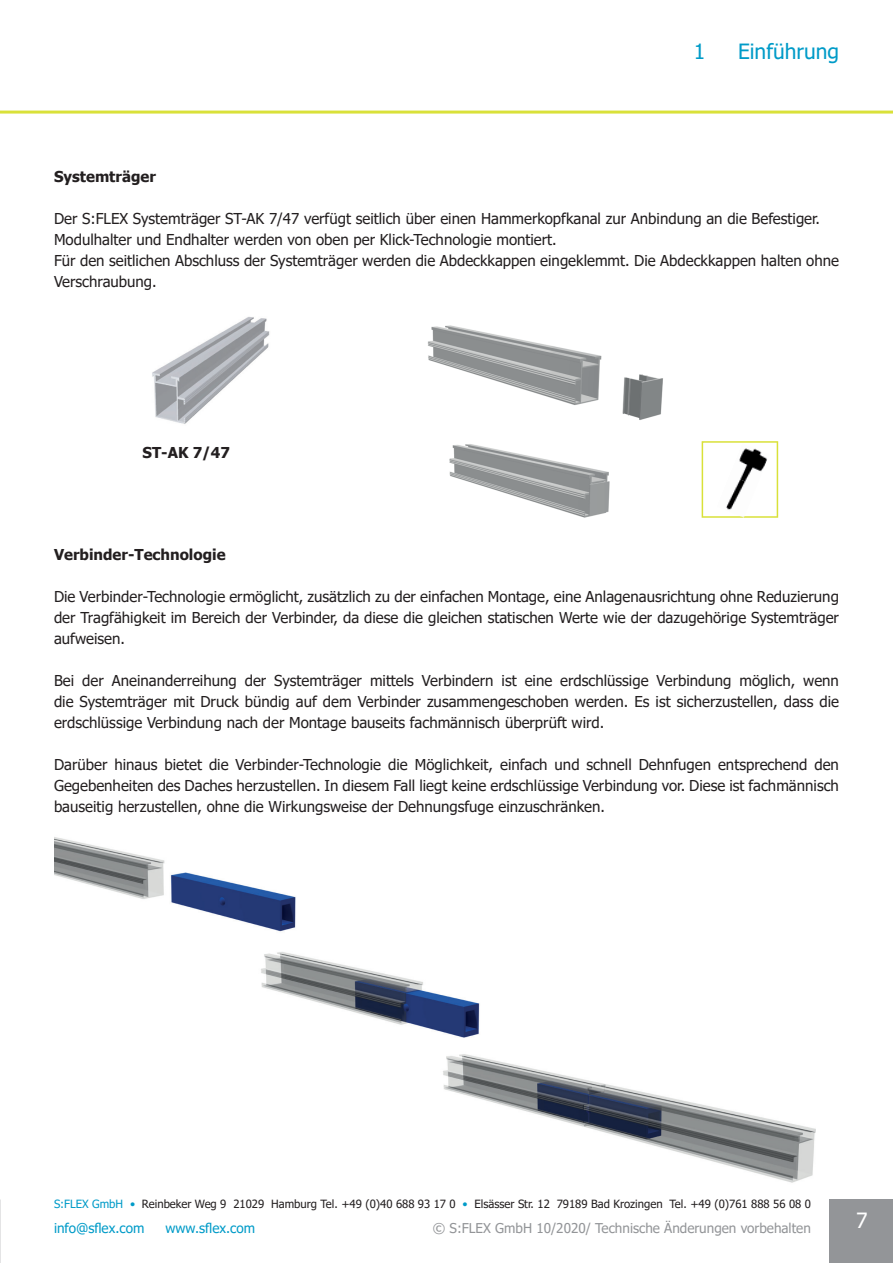
<style>
.page{position:relative;width:893px;height:1263px;background:#fff}
.page>*{position:absolute;margin:0;border:0;box-sizing:border-box;transform-origin:0 0}
.t1{font:21px "Tahoma";color:#009bc8}
.t2{font:21px "Tahoma";color:#fff}
.t3{font:15px/21px "Tahoma";color:#231f20;text-align:justify}
.t4{font:700 15px "Tahoma";color:#231f20}
.t5{font:13.5px "Tahoma";color:#939598}
.t6{font:13.5px "Tahoma";color:#009bc8}
.t7{font:11.4px "Tahoma";color:#231f20}
.s1{color:#009bc8}
</style>
<div class="page">
<img style="left:152px;top:317px;width:118px;height:107px">
<img style="left:261px;top:952px;width:219px;height:86px">
<img style="left:54px;top:837px;width:242px;height:95px">
<img style="left:443px;top:1054px;width:373px;height:129px">
<hr style="left:0;top:111px;width:893px;height:3px;background:#d9e139">
<div style="left:829px;top:1199px;width:64px;height:64px;background:#939598"></div>
<img style="left:428px;top:325px;width:235px;height:95px">
<img style="left:449px;top:444px;width:161px;height:74px">
<svg style="left:702px;top:441px;width:76px;height:77px"></svg>
<h1 class="t1" style="left:694px;top:37px;width:13px">1</h1>
<h1 class="t1" style="left:738px;top:37px;width:103px">Einführung</h1>
<p class="t4" style="left:54px;top:166px;width:103px">Systemträger</p>
<p class="t3" style="left:54px;top:208px;width:786px;text-align:left">Der S:FLEX Systemträger ST-AK 7/47 verfügt seitlich über einen Hammerkopfkanal zur Anbindung an die Befestiger.<br>Modulhalter und Endhalter werden von oben per Klick-Technologie montiert.<br>Für den seitlichen Abschluss der Systemträger werden die Abdeckkappen eingeklemmt. Die Abdeckkappen halten ohne Verschraubung.</p>
<p class="t4" style="left:143px;top:442px;width:89px">ST-AK 7/47</p>
<p class="t4" style="left:54px;top:544px;width:173px">Verbinder-Technologie</p>
<p class="t3" style="left:54px;top:586px;width:786px">Die Verbinder-Technologie ermöglicht, zusätzlich zu der einfachen Montage, eine Anlagenausrichtung ohne Reduzierung der Tragfähigkeit im Bereich der Verbinder, da diese die gleichen statischen Werte wie der dazugehörige Systemträger aufweisen.</p>
<p class="t3" style="left:54px;top:670px;width:786px">Bei der Aneinanderreihung der Systemträger mittels Verbindern ist eine erdschlüssige Verbindung möglich, wenn die Systemträger mit Druck bündig auf dem Verbinder zusammengeschoben werden. Es ist sicherzustellen, dass die erdschlüssige Verbindung nach der Montage bauseits fachmännisch überprüft wird.</p>
<p class="t3" style="left:54px;top:754px;width:786px">Darüber hinaus bietet die Verbinder-Technologie die Möglichkeit, einfach und schnell Dehnfugen entsprechend den Gegebenheiten des Daches herzustellen. In diesem Fall liegt keine erdschlüssige Verbindung vor. Diese ist fachmännisch bauseitig herzustellen, ohne die Wirkungsweise der Dehnungsfuge einzuschränken.</p>
<p class="t7" style="left:54px;top:1196px;width:758px"><span class="s1">S:FLEX GmbH •</span> Reinbeker Weg 9 21029 Hamburg Tel. +49 (0)40 688 93 17 0 <span class="s1">•</span> Elsässer Str. 12 79189 Bad Krozingen Tel. +49 (0)761 888 56 08 0</p>
<p class="t6" style="left:54px;top:1219px;width:92px">info@sflex.com</p>
<p class="t6" style="left:165px;top:1219px;width:91px">www.sflex.com</p>
<p class="t5" style="left:433px;top:1219px;width:380px">© S:FLEX GmbH 10/2020/ Technische Änderungen vorbehalten</p>
<h1 class="t2" style="left:856px;top:1206px;width:13px">7</h1>
</div>
